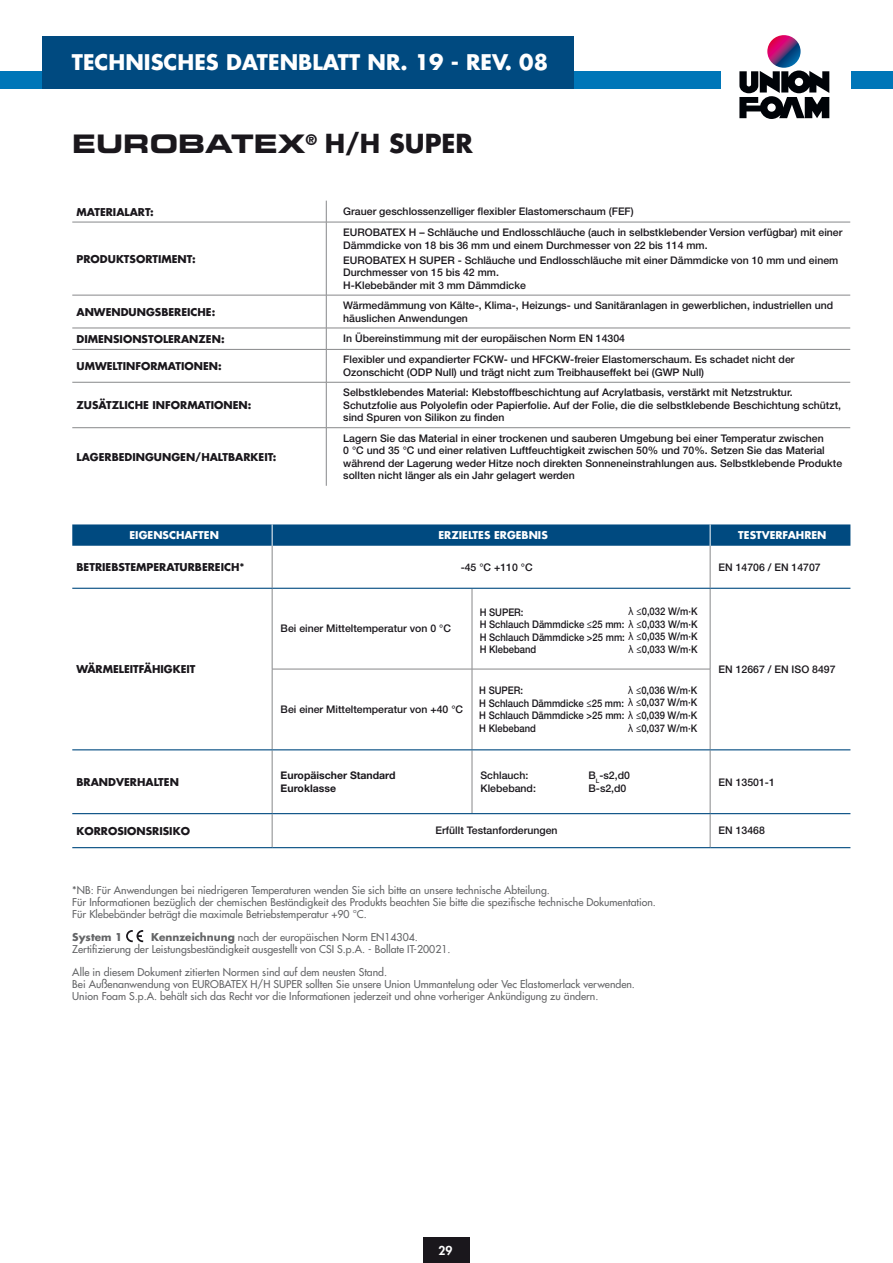
<style>
.page{position:relative;width:893px;height:1263px;background:#fff}
.page>*{position:absolute;margin:0;border:0;box-sizing:border-box;transform-origin:0 0}
.t1{font:25.5px "Eurostile LT Std Bold Ex 2";color:#1a171c}
.t2{font:700 21px "Futura Std";color:#fff}
.t3{font:800 12px "Futura Std";color:#fff}
.t4{font:500 10.5px/12.6px "Helvetica Neue LT Std";color:#1a171c}
.t5{font:500 10.5px/12px "Futura Std";color:#646567}
.t6{font:500 10.5px "Helvetica Neue LT Std";color:#1a171c;scale:.9 1}
.t7{font:700 10.5px "Futura Std";color:#1a171c}
.t8{font:700 10.5px "Futura Std";color:#fff}
.t9{font:700 10.5px/12.6px "Helvetica Neue LT Std";color:#1a171c}
.t10{font:700 10.5px "Futura Std";color:#646567}
.s1{font-family:"Futura Std";font-weight:700}
.s2{font-family:"Verdana";font-weight:400}
.s3{font-weight:700}
</style>
<div class="page">
<div style="left:423px;top:1237px;width:47px;height:26px;background:#1a171c"></div>
<hr style="left:72px;top:222px;width:254px;height:1px;background:#87888a">
<hr style="left:326px;top:222px;width:524px;height:1px;background:#87888a">
<hr style="left:72px;top:295px;width:254px;height:1px;background:#87888a">
<hr style="left:326px;top:295px;width:524px;height:1px;background:#87888a">
<hr style="left:72px;top:328px;width:254px;height:1px;background:#87888a">
<hr style="left:326px;top:328px;width:524px;height:1px;background:#87888a">
<hr style="left:72px;top:349px;width:254px;height:1px;background:#87888a">
<hr style="left:326px;top:349px;width:524px;height:1px;background:#87888a">
<hr style="left:72px;top:382px;width:254px;height:1px;background:#87888a">
<hr style="left:326px;top:382px;width:524px;height:1px;background:#87888a">
<hr style="left:72px;top:427px;width:254px;height:1px;background:#87888a">
<hr style="left:326px;top:427px;width:524px;height:1px;background:#87888a">
<svg style="left:326px;top:201px;width:1px;height:21px"></svg>
<hr style="left:326px;top:222px;width:1px;height:73px;background:#87888a">
<hr style="left:326px;top:295px;width:1px;height:33px;background:#87888a">
<svg style="left:326px;top:328px;width:1px;height:21px"></svg>
<hr style="left:326px;top:350px;width:1px;height:32px;background:#87888a">
<hr style="left:326px;top:382px;width:1px;height:45px;background:#87888a">
<hr style="left:326px;top:428px;width:1px;height:58px;background:#87888a">
<svg style="left:126px;top:930px;width:17px;height:12px"></svg>
<hr style="left:272px;top:546px;width:1px;height:42px;background:#87888a">
<hr style="left:710px;top:546px;width:1px;height:42px;background:#87888a">
<hr style="left:272px;top:589px;width:1px;height:80px;background:#87888a">
<hr style="left:472px;top:589px;width:1px;height:80px;background:#87888a">
<hr style="left:710px;top:589px;width:1px;height:80px;background:#87888a">
<hr style="left:272px;top:669px;width:1px;height:80px;background:#87888a">
<hr style="left:472px;top:669px;width:1px;height:80px;background:#87888a">
<hr style="left:710px;top:669px;width:1px;height:80px;background:#87888a">
<hr style="left:272px;top:750px;width:1px;height:63px;background:#87888a">
<hr style="left:472px;top:750px;width:1px;height:63px;background:#87888a">
<hr style="left:710px;top:750px;width:1px;height:63px;background:#87888a">
<hr style="left:272px;top:814px;width:1px;height:33px;background:#87888a">
<hr style="left:710px;top:814px;width:1px;height:33px;background:#87888a">
<svg style="left:72px;top:524px;width:778px;height:22px;background:#095084"></svg>
<hr style="left:72px;top:588px;width:200px;height:1px;background:#004a80">
<hr style="left:272px;top:588px;width:200px;height:1px;background:#004a80">
<hr style="left:472px;top:588px;width:238px;height:1px;background:#004a80">
<hr style="left:710px;top:588px;width:140px;height:1px;background:#004a80">
<hr style="left:72px;top:749px;width:200px;height:1px;background:#004a80">
<hr style="left:272px;top:749px;width:200px;height:1px;background:#004a80">
<hr style="left:472px;top:749px;width:238px;height:1px;background:#004a80">
<hr style="left:710px;top:749px;width:140px;height:1px;background:#004a80">
<hr style="left:72px;top:813px;width:200px;height:1px;background:#004a80">
<hr style="left:272px;top:813px;width:200px;height:1px;background:#004a80">
<hr style="left:472px;top:813px;width:238px;height:1px;background:#004a80">
<hr style="left:710px;top:813px;width:140px;height:1px;background:#004a80">
<hr style="left:272px;top:669px;width:200px;height:1px;background:#87888a">
<hr style="left:472px;top:669px;width:238px;height:1px;background:#87888a">
<hr style="left:72px;top:847px;width:200px;height:1px;background:#004a80">
<hr style="left:272px;top:847px;width:200px;height:1px;background:#004a80">
<hr style="left:472px;top:847px;width:238px;height:1px;background:#004a80">
<hr style="left:710px;top:847px;width:140px;height:1px;background:#004a80">
<div style="left:0;top:71px;width:893px;height:17px;background:#0076b8"></div>
<div style="left:721px;top:21px;width:129px;height:119px;background:#fff"></div>
<svg style="left:767px;top:35px;width:34px;height:33px"></svg>
<svg style="left:739px;top:71px;width:90px;height:48px"></svg>
<div style="left:42px;top:36px;width:532px;height:52px;background:#004a80"></div>
<p class="t2" style="left:72px;top:49px;width:478px">TECHNISCHES DATENBLATT NR. 19 - REV. 08</p>
<p class="t1" style="left:72px;top:126px;width:402px">EUROBATEX<sup>®</sup> <span class="s1">H/H SUPER</span></p>
<p class="t7" style="left:77px;top:205px;width:79px">MATERIALART:</p>
<p class="t4" style="left:343px;top:205px;width:292px">Grauer geschlossenzelliger flexibler Elastomerschaum (FEF)</p>
<p class="t7" style="left:77px;top:252px;width:121px">PRODUKTSORTIMENT:</p>
<p class="t4" style="left:343px;top:226px;width:501px">EUROBATEX H – Schläuche und Endlosschläuche (auch in selbstklebender Version verfügbar) mit einer<br>Dämmdicke von 18 bis 36 mm und einem Durchmesser von 22 bis 114 mm.</p>
<p class="t4" style="left:343px;top:253px;width:497px">EUROBATEX H SUPER - Schläuche und Endlosschläuche mit einer Dämmdicke von 10 mm und einem<br>Durchmesser von 15 bis 42 mm.</p>
<p class="t4" style="left:343px;top:279px;width:184px">H-Klebebänder mit 3 mm Dämmdicke</p>
<p class="t7" style="left:77px;top:305px;width:140px">ANWENDUNGSBEREICHE:</p>
<p class="t4" style="left:343px;top:299px;width:491px">Wärmedämmung von Kälte-, Klima-, Heizungs- und Sanitäranlagen in gewerblichen, industriellen und häuslichen Anwendungen</p>
<p class="t7" style="left:77px;top:332px;width:150px">DIMENSIONSTOLERANZEN:</p>
<p class="t4" style="left:343px;top:332px;width:283px">In Übereinstimmung mit der europäischen Norm EN 14304</p>
<p class="t7" style="left:77px;top:359px;width:147px">UMWELTINFORMATIONEN:</p>
<p class="t4" style="left:343px;top:353px;width:453px">Flexibler und expandierter FCKW- und HFCKW-freier Elastomerschaum. Es schadet nicht der<br>Ozonschicht (ODP Null) und trägt nicht zum Treibhauseffekt bei (GWP Null)</p>
<p class="t7" style="left:77px;top:398px;width:176px">ZUSÄTZLICHE INFORMATIONEN:</p>
<p class="t4" style="left:343px;top:386px;width:499px">Selbstklebendes Material: Klebstoffbeschichtung auf Acrylatbasis, verstärkt mit Netzstruktur.<br>Schutzfolie aus Polyolefin oder Papierfolie. Auf der Folie, die die selbstklebende Beschichtung schützt, sind Spuren von Silikon zu finden</p>
<p class="t7" style="left:77px;top:450px;width:202px">LAGERBEDINGUNGEN/HALTBARKEIT:</p>
<p class="t4" style="left:343px;top:431px;width:500px">Lagern Sie das Material in einer trockenen und sauberen Umgebung bei einer Temperatur zwischen<br>0 °C und 35 °C und einer relativen Luftfeuchtigkeit zwischen 50% und 70%. Setzen Sie das Material während der Lagerung weder Hitze noch direkten Sonneneinstrahlungen aus. Selbstklebende Produkte sollten nicht länger als ein Jahr gelagert werden</p>
<p class="t8" style="left:130px;top:528px;width:91px">EIGENSCHAFTEN</p>
<p class="t8" style="left:438px;top:528px;width:111px">ERZIELTES ERGEBNIS</p>
<p class="t8" style="left:738px;top:528px;width:90px">TESTVERFAHREN</p>
<p class="t7" style="left:77px;top:560px;width:170px">BETRIEBSTEMPERATURBEREICH*</p>
<p class="t4" style="left:461px;top:561px;width:73px">-45 °C +110 °C</p>
<p class="t4" style="left:719px;top:561px;width:104px">EN 14706 / EN 14707</p>
<p class="t7" style="left:77px;top:662px;width:121px">WÄRMELEITFÄHIGKEIT</p>
<p class="t4" style="left:281px;top:622px;width:172px">Bei einer Mitteltemperatur von 0 °C</p>
<p class="t4" style="left:281px;top:703px;width:184px">Bei einer Mitteltemperatur von +40 °C</p>
<p class="t6" style="left:628px;top:605px;width:79px"><span class="s2">λ</span> ≤0,032 W/m∙K</p>
<p class="t6" style="left:628px;top:643px;width:79px"><span class="s2">λ</span> ≤0,033 W/m∙K</p>
<p class="t6" style="left:480px;top:606px;width:50px">H SUPER:</p>
<p class="t6" style="left:480px;top:618px;width:244px">H Schlauch Dämmdicke ≤25 mm: <span class="s2">λ</span> ≤0,033 W/m∙K</p>
<p class="t6" style="left:480px;top:631px;width:244px">H Schlauch Dämmdicke &gt;25 mm: <span class="s2">λ</span> ≤0,035 W/m∙K</p>
<p class="t6" style="left:480px;top:643px;width:65px">H Klebeband</p>
<p class="t6" style="left:628px;top:684px;width:79px"><span class="s2">λ</span> ≤0,036 W/m∙K</p>
<p class="t6" style="left:628px;top:721px;width:79px"><span class="s2">λ</span> ≤0,037 W/m∙K</p>
<p class="t6" style="left:479px;top:684px;width:50px">H SUPER:</p>
<p class="t6" style="left:479px;top:697px;width:244px">H Schlauch Dämmdicke ≤25 mm: <span class="s2">λ</span> ≤0,037 W/m∙K</p>
<p class="t6" style="left:479px;top:709px;width:244px">H Schlauch Dämmdicke &gt;25 mm: <span class="s2">λ</span> ≤0,039 W/m∙K</p>
<p class="t6" style="left:479px;top:722px;width:65px">H Klebeband</p>
<p class="t7" style="left:77px;top:775px;width:104px">BRANDVERHALTEN</p>
<p class="t9" style="left:281px;top:769px;width:116px">Europäischer Standard<br>Euroklasse</p>
<p class="t4" style="left:480px;top:769px;width:49px">Schlauch:</p>
<p class="t4" style="left:588px;top:769px;width:43px">B<sub>L</sub>-s2,d0</p>
<p class="t4" style="left:480px;top:782px;width:57px">Klebeband:</p>
<p class="t4" style="left:588px;top:782px;width:39px">B-s2,d0</p>
<p class="t4" style="left:719px;top:663px;width:118px">EN 12667 / EN ISO 8497</p>
<p class="t4" style="left:719px;top:775px;width:58px">EN 13501-1</p>
<p class="t7" style="left:77px;top:824px;width:115px">KORROSIONSRISIKO</p>
<p class="t4" style="left:436px;top:824px;width:123px">Erfüllt Testanforderungen</p>
<p class="t4" style="left:719px;top:824px;width:48px">EN 13468</p>
<p class="t5" style="left:72px;top:884px;width:479px">*NB: Für Anwendungen bei niedrigeren Temperaturen wenden Sie sich bitte an unsere technische Abteilung.</p>
<p class="t5" style="left:72px;top:896px;width:585px">Für Informationen bezüglich der chemischen Beständigkeit des Produkts beachten Sie bitte die spezifische technische Dokumentation.</p>
<p class="t5" style="left:72px;top:908px;width:296px">Für Klebebänder beträgt die maximale Betriebstemperatur +90 °C.</p>
<p class="t5" style="left:72px;top:931px;width:380px;text-indent:79px"><span class="s3">Kennzeichnung</span> nach der europäischen Norm EN14304.<br>Zertifizierung der Leistungsbeständigkeit ausgestellt von CSI S.p.A. - Bollate IT-20021.</p>
<p class="t10" style="left:72px;top:930px;width:52px">System 1</p>
<p class="t5" style="left:72px;top:966px;width:316px">Alle in diesem Dokument zitierten Normen sind auf dem neusten Stand.</p>
<p class="t5" style="left:72px;top:978px;width:564px">Bei Außenanwendung von EUROBATEX H/H SUPER sollten Sie unsere Union Ummantelung oder Vec Elastomerlack verwenden.</p>
<p class="t5" style="left:72px;top:990px;width:528px">Union Foam S.p.A. behält sich das Recht vor die Informationen jederzeit und ohne vorheriger Ankündigung zu ändern.</p>
<p class="t3" style="left:438px;top:1243px;width:15px">29</p>
</div>
